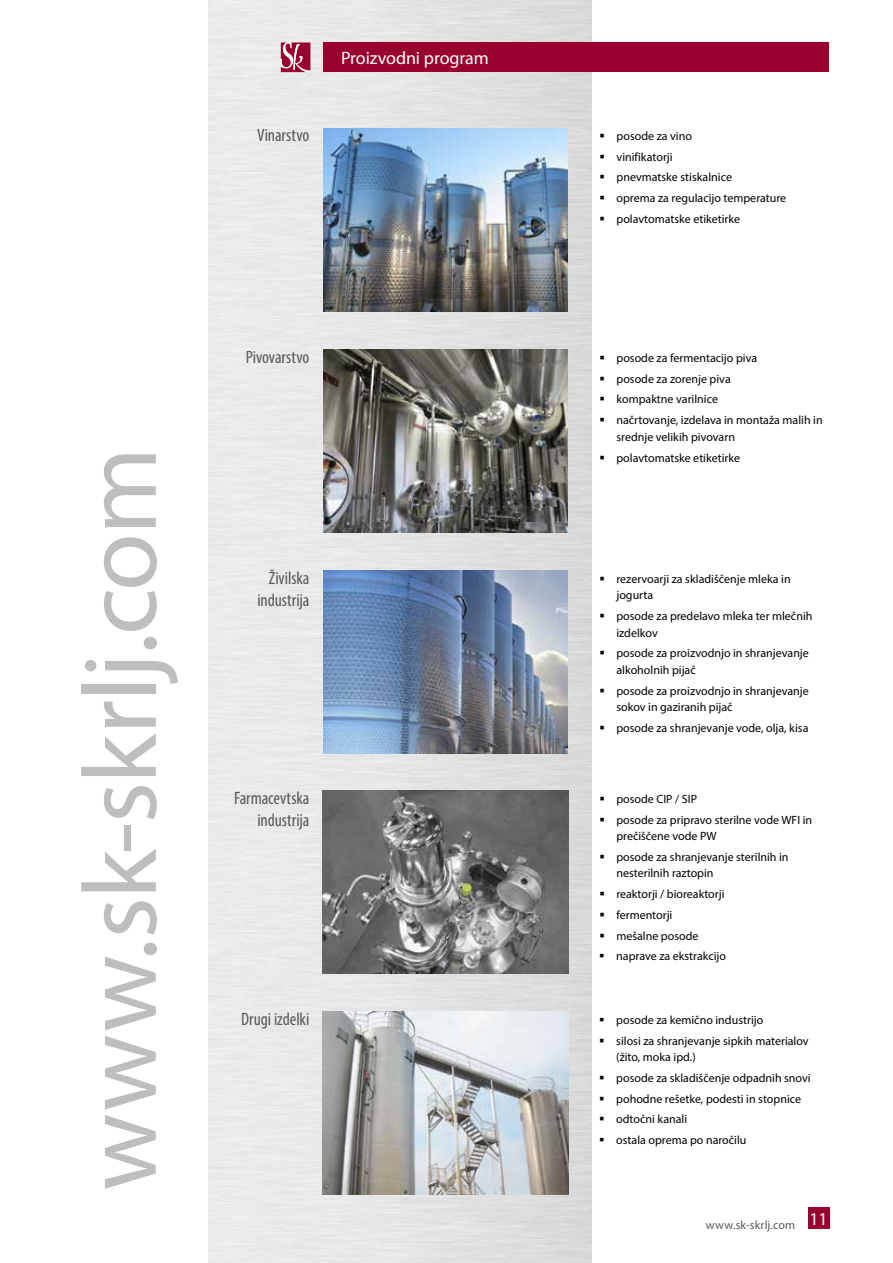
<style>
.page{position:relative;width:893px;height:1263px;background:#fff}
.page>*{position:absolute;margin:0;border:0;box-sizing:border-box;transform-origin:0 0}
.t1{font:105px "Myriad Pro";letter-spacing:-.015em;color:#bcbec0}
.t2{font:condensed 18px/21.6px "Myriad Pro";letter-spacing:-.005em;color:#58595b;text-align:right}
.t3{font:18px "Myriad Pro";letter-spacing:-.01em;color:#fff}
.t4{font:12px/20.7px "Myriad Pro";color:#000}
.t5{font:12px "Myriad Pro";letter-spacing:.01em;color:#58595b}
</style>
<div class="page">
<div style="left:808px;top:1208px;width:21px;height:21px;background:#98002e"></div>
<img style="left:208px;top:0;width:383px;height:1263px">
<div style="left:323px;top:43px;width:506px;height:29px;background:#98002e"></div>
<img style="left:323px;top:1011px;width:245px;height:183px">
<img style="left:323px;top:129px;width:244px;height:183px">
<img style="left:323px;top:350px;width:244px;height:182px">
<img style="left:323px;top:570px;width:244px;height:183px">
<img style="left:323px;top:791px;width:245px;height:182px">
<svg style="left:281px;top:43px;width:29px;height:29px"></svg>
<h2 class="t2" style="left:257px;top:124px;width:54px">Vinarstvo</h2>
<h2 class="t3" style="left:341px;top:47px;width:149px">Proizvodni program</h2>
<h1 class="t1" style="left:56px;top:1191px;width:745px;rotate:-90deg">www.sk-skrlj.com</h1>
<h2 class="t2" style="left:246px;top:346px;width:65px">Pivovarstvo</h2>
<h2 class="t2" style="left:257px;top:567px;width:54px">Živilska industrija</h2>
<h2 class="t2" style="left:234px;top:787px;width:77px">Farmacevtska industrija</h2>
<h2 class="t2" style="left:241px;top:1008px;width:70px">Drugi izdelki</h2>
<p class="t4" style="left:616px;top:125px;width:171px">posode za vino<br>vinifikatorji<br>pnevmatske stiskalnice<br>oprema za regulacijo temperature polavtomatske etiketirke</p>
<p class="t4" style="left:616px;top:347px;width:208px">posode za fermentacijo piva<br>posode za zorenje piva<br>kompaktne varilnice<br>načrtovanje, izdelava in montaža malih in</p>
<p class="t4" style="left:616px;top:426px;width:125px">srednje velikih pivovarn polavtomatske etiketirke</p>
<p class="t4" style="left:616px;top:570px;width:176px;line-height:16.5px">rezervoarji za skladiščenje mleka in jogurta</p>
<p class="t4" style="left:616px;top:607px;width:198px;line-height:16.5px">posode za predelavo mleka ter mlečnih izdelkov</p>
<p class="t4" style="left:616px;top:645px;width:194px;line-height:16.5px">posode za proizvodnjo in shranjevanje alkoholnih pijač</p>
<p class="t4" style="left:616px;top:682px;width:194px;line-height:16.5px">posode za proizvodnjo in shranjevanje sokov in gaziranih pijač</p>
<p class="t4" style="left:616px;top:717px;width:194px">posode za shranjevanje vode, olja, kisa</p>
<p class="t4" style="left:616px;top:788px;width:197px">posode CIP / SIP<br>posode za pripravo sterilne vode WFI in</p>
<p class="t4" style="left:616px;top:826px;width:174px">prečiščene vode PW<br>posode za shranjevanje sterilnih in</p>
<p class="t4" style="left:616px;top:863px;width:111px">nesterilnih raztopin reaktorji / bioreaktorji fermentorji<br>mešalne posode naprave za ekstrakcijo</p>
<p class="t4" style="left:616px;top:1009px;width:194px">posode za kemično industrijo<br>silosi za shranjevanje sipkih materialov</p>
<p class="t4" style="left:616px;top:1046px;width:196px">(žito, moka ipd.)<br>posode za skladiščenje odpadnih snovi pohodne rešetke, podesti in stopnice odtočni kanali<br>ostala oprema po naročilu</p>
<p class="t5" style="left:706px;top:1217px;width:123px">www.sk-skrlj.com <sup>11</sup></p>
</div>
